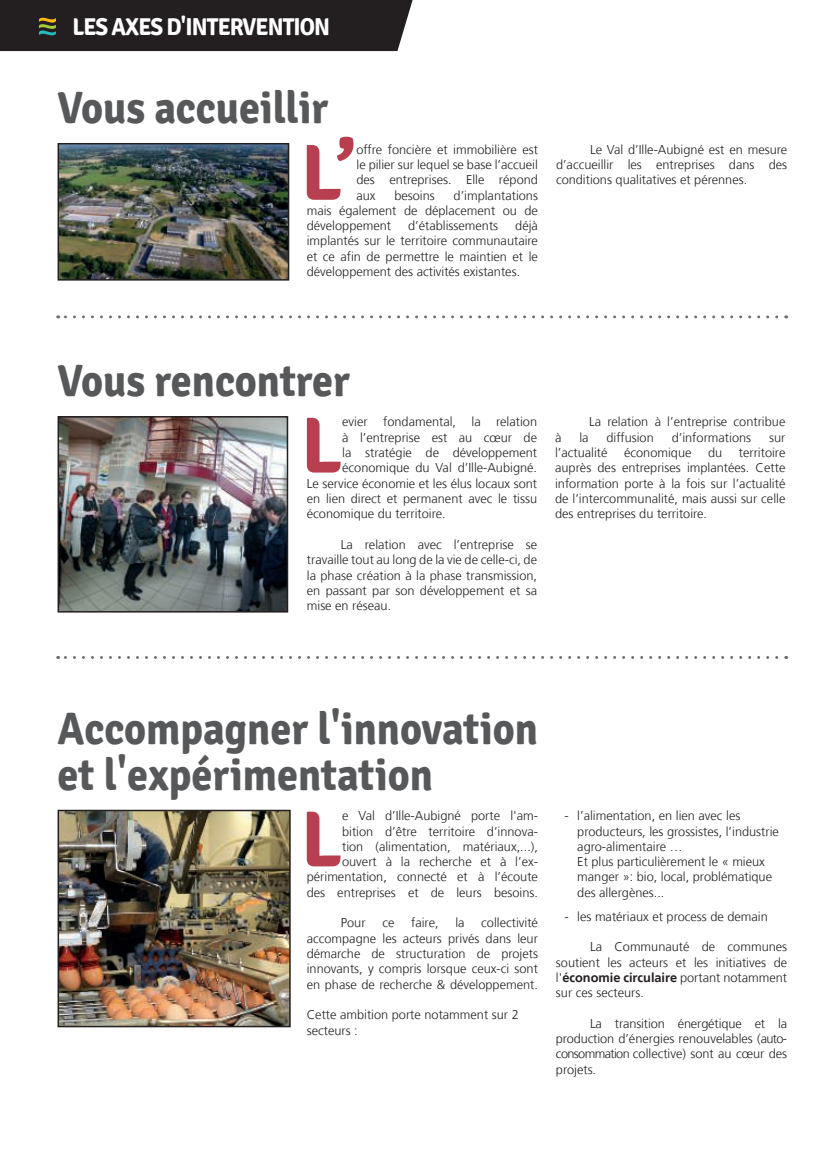
<style>
.page{position:relative;width:830px;height:1149px;background:#fff}
.page>*{position:absolute;margin:0;border:0;box-sizing:border-box;transform-origin:0 0}
.t1{font:700 79.05px "Signika";color:#b73f4f}
.t2{font:700 45px/45px "Signika";color:#57585a;scale:.94 1}
.t3{font:700 24.3px "Signika";letter-spacing:-.04em;color:#fff;scale:.94 1}
.t4{font:300 12.75px/15.3px "Frutiger";color:#231f20;text-align:justify}
.s1{font-weight:700}
</style>
<div class="page">
<div style="left:0;top:0;width:412px;height:51px;background:#231f20"></div>
<svg style="left:58px;top:315px;width:718px;height:3px"></svg>
<svg style="left:58px;top:656px;width:718px;height:2px"></svg>
<img style="left:60px;top:812px;width:227px;height:211px">
<div style="left:57px;top:809px;width:233px;height:217px;border:2px solid #231f20"></div>
<img style="left:60px;top:146px;width:226px;height:131px">
<div style="left:57px;top:143px;width:232px;height:137px;border:2px solid #231f20"></div>
<img style="left:60px;top:419px;width:225px;height:190px">
<div style="left:57px;top:416px;width:231px;height:196px;border:2px solid #231f20"></div>
<h3 class="t3" style="left:72px;top:13px;width:276px">LES AXES D'INTERVENTION</h3>
<h2 class="t2" style="left:57px;top:84px;width:289px">Vous accueillir</h2>
<h1 class="t1" style="left:301px;top:125px;width:57px">L’</h1>
<p class="t4" style="left:356px;top:142px;width:183px">offre foncière et immobilière est le pilier sur lequel se base l’accueil des entreprises. Elle répond aux</p>
<p class="t4" style="left:306px;top:188px;width:232px;text-indent:147px">d’implantations mais également de déplacement ou de développement</p>
<p class="t4" style="left:394px;top:188px;width:42px">besoins</p>
<p class="t4" style="left:306px;top:219px;width:232px;text-indent:208px">déjà implantés sur le territoire communautaire et ce afin de permettre le maintien et le développement des activités existantes.</p>
<p class="t4" style="left:408px;top:219px;width:91px">d’établissements</p>
<p class="t4" style="left:555px;top:142px;width:232px;text-indent:34px">Le Val d’Ille-Aubigné est en mesure d’accueillir les entreprises dans des conditions qualitatives et pérennes.</p>
<h2 class="t2" style="left:57px;top:357px;width:312px">Vous rencontrer</h2>
<h1 class="t1" style="left:301px;top:398px;width:43px">L</h1>
<p class="t4" style="left:342px;top:415px;width:196px">evier fondamental, la relation</p>
<p class="t4" style="left:342px;top:430px;width:196px">à l’entreprise est au cœur de</p>
<p class="t4" style="left:342px;top:445px;width:196px">la stratégie de développement</p>
<p class="t4" style="left:342px;top:461px;width:196px">économique du Val d’Ille-Aubigné.</p>
<p class="t4" style="left:307px;top:476px;width:232px">Le service économie et les élus locaux sont</p>
<p class="t4" style="left:307px;top:491px;width:232px">en lien direct et permanent avec le tissu</p>
<p class="t4" style="left:307px;top:507px;width:140px">économique du territoire.</p>
<p class="t4" style="left:307px;top:537px;width:232px;text-indent:34px">La relation avec l’entreprise se travaille tout au long de la vie de celle-ci, de la phase création à la phase transmission, en passant par son développement et sa mise en réseau.</p>
<p class="t4" style="left:589px;top:415px;width:197px">La relation à l’entreprise contribue</p>
<p class="t4" style="left:555px;top:430px;width:8px">à</p>
<p class="t4" style="left:579px;top:430px;width:11px">la</p>
<p class="t4" style="left:606px;top:430px;width:49px">diffusion</p>
<p class="t4" style="left:671px;top:430px;width:81px">d’informations</p>
<p class="t4" style="left:768px;top:430px;width:18px">sur</p>
<p class="t4" style="left:555px;top:445px;width:54px">l’actualité</p>
<p class="t4" style="left:624px;top:445px;width:69px">économique</p>
<p class="t4" style="left:707px;top:445px;width:16px">du</p>
<p class="t4" style="left:555px;top:445px;width:232px;text-indent:183px">territoire auprès des entreprises implantées. Cette information porte à la fois sur l’actualité de l’intercommunalité, mais aussi sur celle des entreprises du territoire.</p>
<h2 class="t2" style="left:57px;top:705px;width:512px">Accompagner l'innovation et l'expérimentation</h2>
<p class="t4" style="left:306px;top:808px;width:232px;text-align:right">e Val d’Ille-Aubigné porte l'am-<br>bition d’être territoire d’innova-<br>tion (alimentation, matériaux,...), ouvert à la recherche et à l’ex&shy;périmentation, connecté et à l’écoute des entreprises et de leurs besoins.</p>
<p class="t4" style="left:340px;top:915px;width:26px">Pour</p>
<p class="t4" style="left:382px;top:915px;width:14px">ce</p>
<p class="t4" style="left:411px;top:915px;width:29px">faire,</p>
<p class="t4" style="left:455px;top:915px;width:11px">la</p>
<h1 class="t1" style="left:301px;top:791px;width:43px">L</h1>
<p class="t4" style="left:306px;top:915px;width:232px;text-indent:174px">collectivité accompagne les acteurs privés dans leur démarche de structuration de projets innovants, y compris lorsque ceux-ci sont en phase de recherche &amp; développement.</p>
<p class="t4" style="left:306px;top:1007px;width:213px">Cette ambition porte notamment sur 2 secteurs :</p>
<p class="t4" style="left:577px;top:808px;width:203px;text-align:left;text-indent:-13px">- l’alimentation, en lien avec les producteurs, les grossistes, l’industrie agro-alimentaire …<br>Et plus particulièrement le « mieux manger »: bio, local, problématique des allergènes...</p>
<p class="t4" style="left:564px;top:909px;width:205px">- les matériaux et process de demain</p>
<p class="t4" style="left:555px;top:939px;width:232px;text-indent:34px">La Communauté de communes soutient les acteurs et les initiatives de l'<span class="s1">économie circulaire</span> portant notamment sur ces secteurs.</p>
<p class="t4" style="left:555px;top:1016px;width:232px;text-indent:34px">La transition énergétique et la production d’énergies renouvelables (auto&shy;consommation collective) sont au cœur des projets.</p>
</div>
